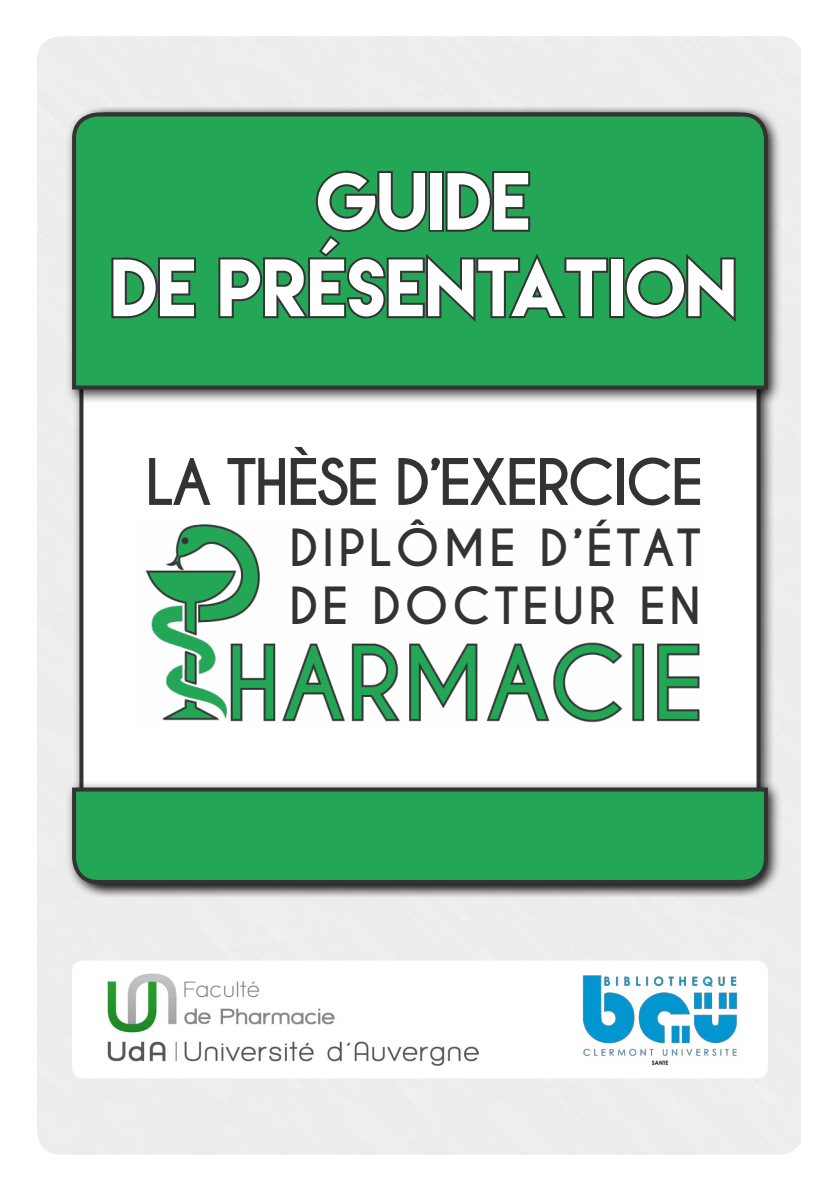
<style>
.page{position:relative;width:840px;height:1191px;background:#fff}
.page>*{position:absolute;margin:0;border:0;box-sizing:border-box;transform-origin:0 0}
.t1{font:72px/86.4px "Lemon Milk";color:#fff;text-align:center}
.t2{font:700 60px "Caviar Dreams";letter-spacing:-.05em;color:#333}
.t3{font:700 48px/57.6px "Caviar Dreams";letter-spacing:.07em;color:#333}
</style>
<div class="page">
<div style="left:65px;top:105px;width:717px;height:299px;background:#000;opacity:.75"></div>
<svg style="left:70px;top:110px;width:699px;height:281px;background:#279e55"></svg>
<img style="left:145px;top:523px;width:559px;height:202px">
<svg style="left:109px;top:255px;width:89px;height:65px;background:#287b48"></svg>
<svg style="left:216px;top:168px;width:394px;height:158px;background:#268c4d"></svg>
<div style="left:608px;top:257px;width:16px;height:61px;border:4px solid #333"></div>
<svg style="left:622px;top:253px;width:115px;height:73px;background:#27834a"></svg>
<div style="left:65px;top:780px;width:717px;height:118px;background:#000;opacity:.75"></div>
<svg style="left:70px;top:785px;width:699px;height:101px;background:#2a9a55"></svg>
<img style="left:108px;top:973px;width:370px;height:93px">
<img style="left:582px;top:975px;width:156px;height:90px">
<h1 class="t1" style="left:111px;top:157px;width:627px">GUIDE<br>DE PRÉSENTATION</h1>
<p class="t2" style="left:145px;top:446px;width:560px">LA THÈSE D’EXERCICE</p>
<p class="t3" style="left:289px;top:521px;width:413px">DIPLÔME D’ÉTAT<br>DE DOCTEUR EN</p>
</div>
